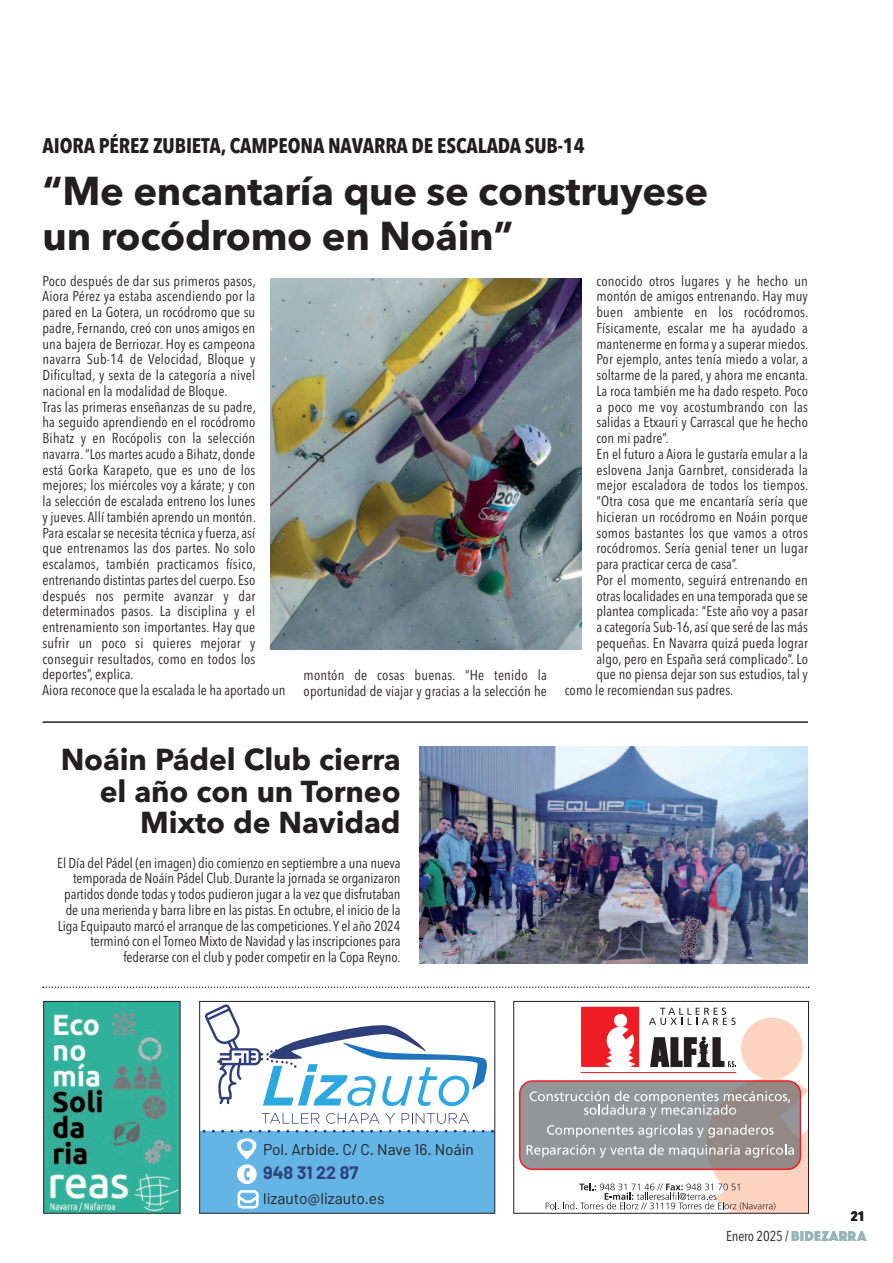
<style>
.page{position:relative;width:893px;height:1263px;background:#fff}
.page>*{position:absolute;margin:0;border:0;box-sizing:border-box;transform-origin:0 0}
.t1{font:700 39.9px/45px "Avenir Next";letter-spacing:-.005em;color:#231f20}
.t2{font:700 30px/32px "Avenir Next";letter-spacing:-.005em;color:#231f20;text-align:right}
.t3{font:700 21px "Avenir Next Condensed";letter-spacing:-.005em;color:#231f20}
.t4{font:700 18px "Barlow";color:#2e3f79}
.t5{font:15.6px "Barlow";color:#231f20}
.t6{font:14.25px/15.8px "Avenir Next Condensed";letter-spacing:.005em;color:#231f20}
.t7{font:700 13.5px "Avenir Next Condensed";color:#231f20}
.s1{font-family:"Phosphate Solid";font-size:15px;color:#93b4b9}
</style>
<div class="page">
<img style="left:270px;top:279px;width:311px;height:370px">
<img style="left:419px;top:747px;width:389px;height:217px">
<svg style="left:43px;top:986px;width:766px;height:2px"></svg>
<div style="left:200px;top:1131px;width:294px;height:82px;background:#64b5e5"></div>
<svg style="left:262px;top:1113px;width:58px;height:10px"></svg>
<svg style="left:326px;top:1113px;width:69px;height:11px"></svg>
<svg style="left:402px;top:1113px;width:67px;height:11px"></svg>
<svg style="left:205px;top:1004px;width:282px;height:102px"></svg>
<svg style="left:237px;top:1193px;width:18px;height:11px"></svg>
<div style="left:238px;top:1190px;width:21px;height:18px;border:3px solid #fff;border-radius:4px"></div>
<svg style="left:202px;top:1130px;width:291px;height:54px"></svg>
<div style="left:199px;top:1001px;width:296px;height:213px;border:1px solid #231f20"></div>
<img style="left:45px;top:1003px;width:133px;height:209px">
<div style="left:43px;top:1001px;width:137px;height:213px;border:1px solid #231f20"></div>
<svg style="left:526px;top:1007px;width:281px;height:205px"></svg>
<div style="left:513px;top:1001px;width:296px;height:213px;border:1px solid #231f20"></div>
<hr style="left:43px;top:721px;width:765px;height:2px;background:#231f20">
<h3 class="t3" style="left:43px;top:133px;width:544px">AIORA PÉREZ ZUBIETA, CAMPEONA NAVARRA DE ESCALADA SUB-14</h3>
<h1 class="t1" style="left:43px;top:168px;width:667px">“Me encantaría que se construyese un rocódromo en Noáin”</h1>
<p class="t6" style="left:43px;top:272px;width:245px">Poco después de dar sus primeros pasos, Aiora Pérez ya estaba ascendiendo por la pared en La Gotera, un rocódromo que su padre, Fernando, creó con unos amigos en<br>una bajera de Berriozar. Hoy es campeona navarra Sub-14 de Velocidad, Bloque y Dificultad, y sexta de la categoría a nivel nacional en la modalidad de Bloque.<br>Tras las primeras enseñanzas de su padre,<br>ha seguido aprendiendo en el rocódromo Bihatz y en Rocópolis con la selección navarra.“Los martes acudo a Bihatz, donde<br>está Gorka Karapeto, que es uno de los mejores; los miércoles voy a kárate; y con<br>la selección de escalada entreno los lunes<br>y jueves. Allí también aprendo un montón.<br>Para escalar se necesita técnica y fuerza, así<br>que entrenamos las dos partes. No solo escalamos, también practicamos físico, entrenando distintas partes del cuerpo. Eso después nos permite avanzar y dar determinados pasos. La disciplina y el entrenamiento son importantes. Hay que sufrir un poco si quieres mejorar y conseguir resultados, como en todos los deportes”, explica.<br>Aiora reconoce que la escalada le ha aportado un</p>
<p class="t6" style="left:304px;top:667px;width:245px">montón de cosas buenas. “He tenido la oportunidad de viajar y gracias a la selección he</p>
<h2 class="t2" style="left:61px;top:743px;width:341px">Noáin Pádel Club cierra el año con un Torneo<br>Mixto de Navidad</h2>
<p class="t6" style="left:57px;top:854px;width:345px;text-align:right">El Día del Pádel (en imagen) dio comienzo en septiembre a una nueva temporada de Noáin Pádel Club. Durante la jornada se organizaron partidos donde todas y todos pudieron jugar a la vez que disfrutaban de una merienda y barra libre en las pistas. En octubre, el inicio de la Liga Equipauto marcó el arranque de las competiciones. Y el año 2024 terminó con el Torneo Mixto de Navidad y las inscripciones para federarse con el club y poder competir en la Copa Reyno.</p>
<p class="t6" style="left:596px;top:272px;width:213px">conocido otros lugares y he hecho un</p>
<p class="t6" style="left:596px;top:288px;width:213px">montón de amigos entrenando. Hay muy</p>
<p class="t6" style="left:596px;top:304px;width:213px">buen ambiente en los rocódromos.</p>
<p class="t6" style="left:596px;top:319px;width:213px">Físicamente, escalar me ha ayudado a</p>
<p class="t6" style="left:596px;top:335px;width:213px">mantenerme en forma y a superar miedos.</p>
<p class="t6" style="left:596px;top:351px;width:213px">Por ejemplo, antes tenía miedo a volar, a</p>
<p class="t6" style="left:596px;top:367px;width:213px">soltarme de la pared, y ahora me encanta.</p>
<p class="t6" style="left:596px;top:382px;width:213px">La roca también me ha dado respeto. Poco</p>
<p class="t6" style="left:596px;top:398px;width:213px">a poco me voy acostumbrando con las</p>
<p class="t6" style="left:596px;top:414px;width:213px">salidas a Etxauri y Carrascal que he hecho</p>
<p class="t6" style="left:596px;top:430px;width:74px">con mi padre”.</p>
<p class="t6" style="left:596px;top:445px;width:213px">En el futuro a Aiora le gustaría emular a la</p>
<p class="t6" style="left:596px;top:461px;width:213px">eslovena Janja Garnbret, considerada la</p>
<p class="t6" style="left:596px;top:477px;width:213px">mejor escaladora de todos los tiempos.</p>
<p class="t6" style="left:596px;top:493px;width:213px">“Otra cosa que me encantaría sería que</p>
<p class="t6" style="left:596px;top:508px;width:213px">hicieran un rocódromo en Noáin porque</p>
<p class="t6" style="left:596px;top:524px;width:213px">somos bastantes los que vamos a otros</p>
<p class="t6" style="left:596px;top:540px;width:213px">rocódromos. Sería genial tener un lugar</p>
<p class="t6" style="left:596px;top:556px;width:143px">para practicar cerca de casa”.</p>
<p class="t6" style="left:596px;top:571px;width:213px">Por el momento, seguirá entrenando en</p>
<p class="t6" style="left:596px;top:587px;width:213px">otras localidades en una temporada que se</p>
<p class="t6" style="left:596px;top:603px;width:213px">plantea complicada: “Este año voy a pasar</p>
<p class="t6" style="left:596px;top:619px;width:213px">a categoría Sub-16, así que seré de las más</p>
<p class="t6" style="left:596px;top:634px;width:213px">pequeñas. En Navarra quizá pueda lograr</p>
<p class="t6" style="left:596px;top:650px;width:213px">algo, pero en España será complicado”. Lo</p>
<p class="t6" style="left:596px;top:666px;width:213px">que no piensa dejar son sus estudios, tal y</p>
<p class="t6" style="left:565px;top:682px;width:170px">como le recomiendan sus padres.</p>
<p class="t5" style="left:263px;top:1140px;width:212px">Pol. Arbide. C/ C. Nave 16. Noáin</p>
<p class="t4" style="left:263px;top:1162px;width:97px">948 31 22 87</p>
<p class="t5" style="left:263px;top:1189px;width:123px">lizauto@lizauto.es</p>
<p class="t7" style="left:851px;top:1207px;width:16px">21</p>
<p class="t6" style="left:726px;top:1227px;width:142px">Enero 2025 / <span class="s1">BIDEZARRA</span></p>
</div>
